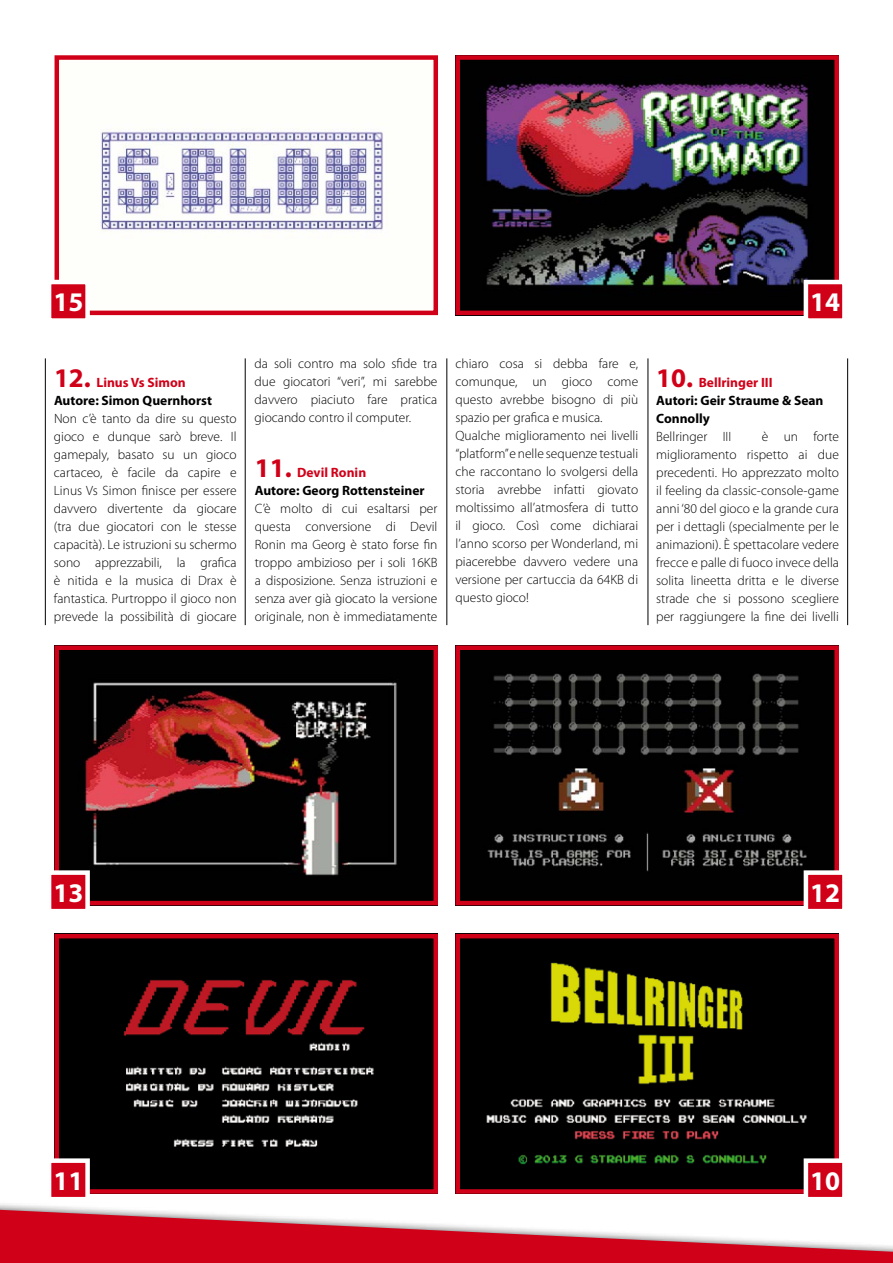
<style>
.page{position:relative;width:893px;height:1263px;background:#fff}
.page>*{position:absolute;margin:0;border:0;box-sizing:border-box;transform-origin:0 0}
.t1{font:700 27px "Myriad Pro";color:#fff}
.t2{font:300 13.5px/18px "Myriad Pro";color:#000;text-align:justify}
.t3{font:700 13.5px/18px "Myriad Pro";color:#000}
.s1{font-size:27px;color:#d10019}
.s2{color:#d10019}
</style>
<div class="page">
<svg style="left:0;top:1210px;width:893px;height:53px;fill:#d10019"></svg>
<img style="left:100px;top:129px;width:287px;height:109px">
<div style="left:55px;top:55px;width:383px;height:260px;border:4px solid #d10019"></div>
<img style="left:60px;top:650px;width:373px;height:250px">
<div style="left:55px;top:645px;width:383px;height:260px;border:4px solid #d10019"></div>
<img style="left:60px;top:939px;width:373px;height:250px">
<div style="left:55px;top:934px;width:383px;height:260px;border:4px solid #d10019"></div>
<img style="left:460px;top:60px;width:374px;height:250px">
<div style="left:455px;top:55px;width:384px;height:260px;border:4px solid #d10019"></div>
<img style="left:460px;top:650px;width:374px;height:250px">
<div style="left:455px;top:645px;width:384px;height:260px;border:4px solid #d10019"></div>
<img style="left:460px;top:939px;width:374px;height:250px">
<div style="left:455px;top:934px;width:384px;height:260px;border:4px solid #d10019"></div>
<hr style="left:245px;top:358px;width:1px;height:267px;background:#000">
<hr style="left:45px;top:358px;width:1px;height:267px;background:#000">
<hr style="left:847px;top:358px;width:1px;height:267px;background:#000">
<hr style="left:447px;top:358px;width:1px;height:267px;background:#000">
<hr style="left:648px;top:358px;width:1px;height:267px;background:#000">
<svg style="left:51px;top:868px;width:41px;height:41px;background:#c83647"></svg>
<svg style="left:51px;top:277px;width:41px;height:42px"></svg>
<svg style="left:51px;top:1156px;width:41px;height:41px;background:#c83647"></svg>
<svg style="left:801px;top:868px;width:42px;height:41px"></svg>
<svg style="left:801px;top:277px;width:42px;height:42px"></svg>
<svg style="left:801px;top:1156px;width:42px;height:41px"></svg>
<h1 class="t1" style="left:53px;top:285px;width:31px">15</h1>
<p class="t3" style="left:54px;top:372px;width:160px"><span class="s1">12.</span> <span class="s2">Linus Vs Simon<br></span>Autore: Simon Quernhorst</p>
<p class="t2" style="left:54px;top:409px;width:184px">Non c’è tanto da dire su questo gioco e dunque sarò breve. Il gamepaly, basato su un gioco cartaceo, è facile da capire e Linus Vs Simon finisce per essere davvero divertente da giocare (tra due giocatori con le stesse capacità). Le istruzioni su schermo sono apprezzabili, la grafica è nitida e la musica di Drax è fantastica. Purtroppo il gioco non prevede la possibilità di giocare</p>
<h1 class="t1" style="left:810px;top:285px;width:31px">14</h1>
<p class="t2" style="left:255px;top:355px;width:184px">da soli contro ma solo sfide tra due giocatori “veri”, mi sarebbe davvero piaciuto fare pratica giocando contro il computer.</p>
<p class="t3" style="left:255px;top:462px;width:171px"><span class="s1">11.</span> <span class="s2">Devil Ronin<br></span>Autore: Georg Rottensteiner</p>
<p class="t2" style="left:255px;top:499px;width:184px">C’è molto di cui esaltarsi per questa conversione di Devil Ronin ma Georg è stato forse fin troppo ambizioso per i soli 16KB a disposizione. Senza istruzioni e senza aver già giocato la versione originale, non è immediatamente</p>
<p class="t2" style="left:455px;top:355px;width:184px;text-align:left">chiaro cosa si debba fare e, comunque, un gioco come questo avrebbe bisogno di più spazio per grafica e musica.<br>Qualche miglioramento nei livelli “platform”e nelle sequenze testuali che raccontano lo svolgersi della storia avrebbe infatti giovato moltissimo all’atmosfera di tutto il gioco. Così come dichiarai l’anno scorso per Wonderland, mi piacerebbe davvero vedere una versione per cartuccia da 64KB di questo gioco!</p>
<p class="t3" style="left:656px;top:372px;width:169px"><span class="s1">10.</span> <span class="s2">Bellringer III<br></span>Autori: Geir Straume &amp; Sean<br>Connolly</p>
<p class="t2" style="left:656px;top:427px;width:184px;text-indent:106px">è un forte miglioramento rispetto ai due precedenti. Ho apprezzato molto il feeling da classic-console-game anni ‘80 del gioco e la grande cura per i dettagli (specialmente per le animazioni). È spettacolare vedere frecce e palle di fuoco invece della solita lineetta dritta e le diverse strade che si possono scegliere per raggiungere la fine dei livelli</p>
<p class="t2" style="left:656px;top:427px;width:77px">Bellringer III</p>
<h1 class="t1" style="left:53px;top:875px;width:31px">13</h1>
<h1 class="t1" style="left:810px;top:875px;width:31px">12</h1>
<h1 class="t1" style="left:53px;top:1163px;width:31px">11</h1>
<h1 class="t1" style="left:810px;top:1163px;width:31px">10</h1>
</div>
